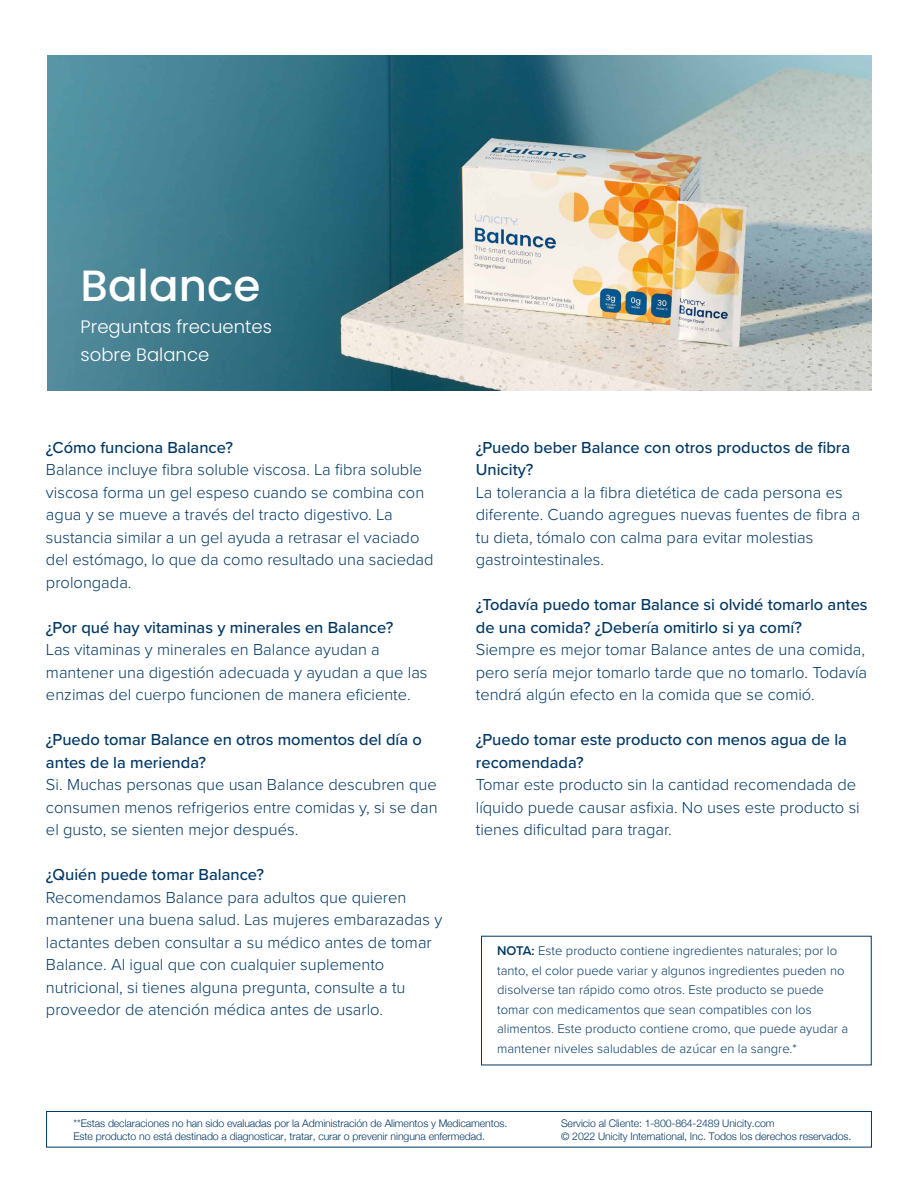
<style>
.page{position:relative;width:918px;height:1188px;background:#fff}
.page>*{position:absolute;margin:0;border:0;box-sizing:border-box;transform-origin:0 0}
.t1{font:500 43.65px "Poppins";color:#fff}
.t2{font:300 18px/28.5px "Poppins";color:#fff}
.t3{font:300 16.5px/22.5px "Proxima Nova";color:#003764}
.t4{font:500 16.5px/22.5px "Proxima Nova";color:#003764}
.t5{font:300 13.05px/19.5px "Proxima Nova";color:#003764}
.t6{font:300 10.5px/12.6px "Helvetica Neue";letter-spacing:-.01em;color:#003764}
.s1{font-weight:600}
</style>
<div class="page">
<img style="left:47px;top:55px;width:824px;height:335px">
<div style="left:46px;top:1111px;width:826px;height:36px;border:1px solid #003764"></div>
<h1 class="t1" style="left:80px;top:261px;width:181px">Balance</h1>
<p class="t2" style="left:81px;top:312px;width:193px">Preguntas frecuentes sobre Balance</p>
<p class="t4" style="left:46px;top:435px;width:188px">¿Cómo funciona Balance?</p>
<p class="t3" style="left:46px;top:458px;width:389px">Balance incluye fibra soluble viscosa. La fibra soluble viscosa forma un gel espeso cuando se combina con agua y se mueve a través del tracto digestivo. La sustancia similar a un gel ayuda a retrasar el vaciado del estómago, lo que da como resultado una saciedad prolongada.</p>
<p class="t4" style="left:46px;top:616px;width:349px">¿Por qué hay vitaminas y minerales en Balance?</p>
<p class="t3" style="left:46px;top:638px;width:383px">Las vitaminas y minerales en Balance ayudan a mantener una digestión adecuada y ayudan a que las enzimas del cuerpo funcionen de manera eficiente.</p>
<p class="t4" style="left:46px;top:728px;width:377px">¿Puedo tomar Balance en otros momentos del día o antes de la merienda?</p>
<p class="t3" style="left:46px;top:773px;width:393px;text-align:justify">Si. Muchas personas que usan Balance descubren que consumen menos refrigerios entre comidas y, si se dan el gusto, se sienten mejor después.</p>
<p class="t4" style="left:46px;top:863px;width:220px">¿Quién puede tomar Balance?</p>
<p class="t3" style="left:46px;top:885px;width:398px">Recomendamos Balance para adultos que quieren mantener una buena salud. Las mujeres embarazadas y lactantes deben consultar a su médico antes de tomar Balance. Al igual que con cualquier suplemento nutricional, si tienes alguna pregunta, consulte a tu proveedor de atención médica antes de usarlo.</p>
<p class="t4" style="left:476px;top:436px;width:376px">¿Puedo beber Balance con otros productos de fibra<br>Unicity?</p>
<p class="t3" style="left:476px;top:480px;width:386px">La tolerancia a la fibra dietética de cada persona es diferente. Cuando agregues nuevas fuentes de fibra a tu dieta, tómalo con calma para evitar molestias gastrointestinales.</p>
<p class="t4" style="left:476px;top:593px;width:393px">¿Todavía puedo tomar Balance si olvidé tomarlo antes de una comida? ¿Debería omitirlo si ya comí?</p>
<p class="t3" style="left:476px;top:638px;width:393px">Siempre es mejor tomar Balance antes de una comida, pero sería mejor tomarlo tarde que no tomarlo. Todavía tendrá algún efecto en la comida que se comió.</p>
<p class="t4" style="left:476px;top:728px;width:373px">¿Puedo tomar este producto con menos agua de la recomendada?</p>
<p class="t3" style="left:476px;top:773px;width:385px">Tomar este producto sin la cantidad recomendada de líquido puede causar asfixia. No uses este producto si tienes dificultad para tragar.</p>
<p class="t5" style="left:497px;top:941px;width:353px"><span class="s1">NOTA:</span> Este producto contiene ingredientes naturales; por lo tanto, el color puede variar y algunos ingredientes pueden no disolverse tan rápido como otros. Este producto se puede tomar con medicamentos que sean compatibles con los alimentos. Este producto contiene cromo, que puede ayudar a mantener niveles saludables de azúcar en la sangre.*</p>
<p class="t6" style="left:74px;top:1117px;width:435px">**Estas declaraciones no han sido evaluadas por la Administración de Alimentos y Medicamentos.<br>Este producto no está destinado a diagnosticar, tratar, curar o prevenir ninguna enfermedad.</p>
<p class="t6" style="left:561px;top:1117px;width:292px">Servicio al Cliente: 1-800-864-2489 Unicity.com<br>© 2022 Unicity International, Inc. Todos los derechos reservados.</p>
</div>
